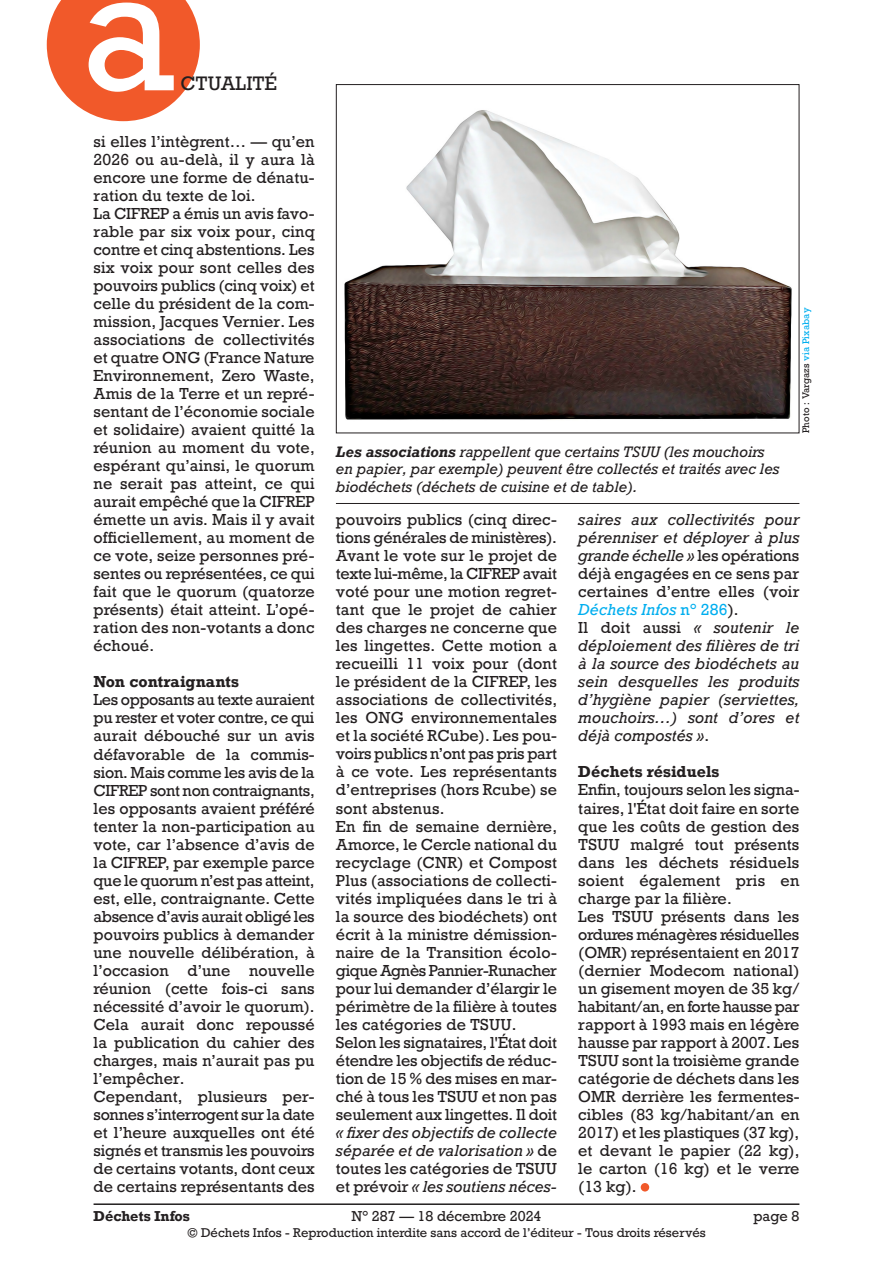
<style>
.page{position:relative;width:893px;height:1263px;background:#fff}
.page>*{position:absolute;margin:0;border:0;box-sizing:border-box;transform-origin:0 0}
.t1{font:166.5px "Rockwell";color:#fff}
.t2{font:18.3px "Rockwell";color:#231f20}
.Texte_courant{font:15px/18px "Rockwell";letter-spacing:.005em;color:#231f20;text-align:justify}
.Texte_courant-2{font:italic 15px/18px "Rockwell";letter-spacing:.01em;color:#231f20;text-align:justify}
.Texte_courant-3{font:15px/18px "Rockwell";letter-spacing:-.015em;color:#231f20}
.Texte_courant-4{font:700 15px "Rockwell";letter-spacing:.01em;color:#231f20}
.Légende_photo{font:italic 14.25px/17.2px "Rockwell";color:#231f20}
.t3{font:13.5px "Rockwell";color:#231f20}
.t4{font:700 13.5px "Rockwell";color:#231f20}
.t5{font:12px "Rockwell";color:#231f20}
.Crédit_photo{font:9px "Rockwell";letter-spacing:.015em;color:#231f20}
.s1{font-weight:700}
.s2{color:#00aeef}
.s3{font-style:italic}
.s4{font-style:normal}
.s5{font-style:normal;color:#00aeef}
</style>
<div class="page">
<hr style="left:94px;top:1203px;width:705px;height:2px;background:#231f20">
<div style="left:641px;top:1183px;width:8px;height:8px;background:#f1592a;border-radius:50%"></div>
<img style="left:344px;top:110px;width:448px;height:310px">
<div style="left:336px;top:84px;width:463px;height:349px;border:1px solid #231f20"></div>
<hr style="left:336px;top:503px;width:463px;height:1px;background:#231f20">
<svg style="left:47px;top:0;width:153px;height:121px"></svg>
<h1 class="t1" style="left:80px;top:-73px;width:98px">a</h1>
<p class="t2" style="left:180px;top:72px;width:98px">CTUALITÉ</p>
<p class="Texte_courant" style="left:94px;top:133px;width:223px">si elles l’intègrent… — qu’en 2026 ou au-delà, il y aura là encore une forme de dénatu&shy;ration du texte de loi.</p>
<p class="Texte_courant" style="left:94px;top:205px;width:223px">La CIFREP a émis un avis favo&shy;rable par six voix pour, cinq contre et cinq abstentions. Les six voix pour sont celles des pouvoirs publics (cinq voix) et celle du président de la com&shy;mission, Jacques Vernier. Les associations de collectivités et quatre ONG (France Nature Environnement, Zero Waste, Amis de la Terre et un repré&shy;sentant de l’économie sociale et solidaire) avaient quitté la réunion au moment du vote, espérant qu’ainsi, le quorum ne serait pas atteint, ce qui aurait empêché que la CIFREP émette un avis. Mais il y avait officiellement, au moment de ce vote, seize personnes pré&shy;sentes ou représentées, ce qui fait que le quorum (quatorze présents) était atteint. L’opé&shy;ration des non-votants a donc échoué.</p>
<p class="Texte_courant-4" style="left:94px;top:672px;width:147px">Non contraignants</p>
<p class="Texte_courant" style="left:94px;top:691px;width:223px">Les opposants au texte auraient pu rester et voter contre, ce qui aurait débouché sur un avis défavorable de la commis&shy;sion. Mais comme les avis de la CIFREP sont non contraignants, les opposants avaient préféré tenter la non-participation au vote, car l’absence d’avis de la CIFREP, par exemple parce que le quorum n’est pas atteint, est, elle, contraignante. Cette absence d’avis aurait obligé les pouvoirs publics à demander une nouvelle délibération, à l’occasion d’une nouvelle réunion (cette fois-ci sans nécessité d’avoir le quorum).<br>Cela aurait donc repoussé la publication du cahier des charges, mais n’aurait pas pu l’empêcher.</p>
<p class="Texte_courant" style="left:94px;top:1087px;width:223px">Cependant, plusieurs per&shy;sonnes s’interrogent sur la date et l’heure auxquelles ont été signés et transmis les pouvoirs de certains votants, dont ceux de certains représentants des</p>
<p class="Légende_photo" style="left:336px;top:443px;width:445px"><span class="s1">Les associations</span> rappellent que certains TSUU (les mouchoirs en papier, par exemple) peuvent être collectés et traités avec les biodéchets (déchets de cuisine et de table).</p>
<p class="Crédit_photo" style="left:800px;top:433px;width:127px;rotate:-90deg">Photo : Vargazs <span class="s2">via Pixabay</span></p>
<p class="Texte_courant-3" style="left:336px;top:511px;width:223px">pouvoirs publics (cinq direc&shy;tions générales de ministères).</p>
<p class="Texte_courant" style="left:336px;top:547px;width:223px">Avant le vote sur le projet de texte lui-même, la CIFREP avait voté pour une motion regret&shy;tant que le projet de cahier des charges ne concerne que les lingettes. Cette motion a recueilli 11 voix pour (dont le président de la CIFREP, les associations de collectivités, les ONG environnementales et la société RCube). Les pou&shy;voirs publics n’ont pas pris part à ce vote. Les représentants d’entreprises (hors Rcube) se sont abstenus.</p>
<p class="Texte_courant" style="left:336px;top:817px;width:223px">En fin de semaine dernière, Amorce, le Cercle national du recyclage (CNR) et Compost Plus (associations de collecti&shy;vités impliquées dans le tri à la source des biodéchets) ont écrit à la ministre démission&shy;naire de la Transition écolo&shy;gique Agnès Pannier-Runacher pour lui demander d’élargir le périmètre de la filière à toutes les catégories de TSUU.</p>
<p class="Texte_courant" style="left:336px;top:1033px;width:223px">Selon les signataires, l'État doit étendre les objectifs de réduc&shy;tion de 15 % des mises en mar&shy;ché à tous les TSUU et non pas seulement aux lingettes. Il doit <span class="s3">« fixer des objectifs de collecte séparée et de valorisation »</span> de toutes les catégories de TSUU et prévoir <span class="s3">« les soutiens néces-</span></p>
<p class="Texte_courant-2" style="left:578px;top:511px;width:223px">saires aux collectivités pour pérenniser et déployer à plus grande échelle » <span class="s4">les opérations déjà engagées en ce sens par certaines d’entre elles (voir </span><span class="s2">Déchets Infos</span> <span class="s5">n° 286</span><span class="s4">).</span></p>
<p class="Texte_courant-2" style="left:578px;top:619px;width:223px"><span class="s4">Il doit aussi</span> « soutenir le déploiement des filières de tri à la source des biodéchets au sein desquelles les produits d’hygiène papier (serviettes, mouchoirs…) sont d’ores et déjà compostés »<span class="s4">.</span></p>
<p class="Texte_courant-4" style="left:578px;top:762px;width:143px">Déchets résiduels</p>
<p class="Texte_courant" style="left:578px;top:781px;width:223px">Enfin, toujours selon les signa&shy;taires, l'État doit faire en sorte que les coûts de gestion des TSUU malgré tout présents dans les déchets résiduels soient également pris en charge par la filière.</p>
<p class="Texte_courant" style="left:578px;top:907px;width:223px">Les TSUU présents dans les ordures ménagères résiduelles (OMR) représentaient en 2017 (dernier Modecom national) un gisement moyen de 35 kg/ habitant/an, en forte hausse par rapport à 1993 mais en légère hausse par rapport à 2007. Les TSUU sont la troisième grande catégorie de déchets dans les OMR derrière les fermentes&shy;cibles (83 kg/habitant/an en 2017) et les plastiques (37 kg), et devant le papier (22 kg), le carton (16 kg) et le verre (13 kg).</p>
<p class="t4" style="left:94px;top:1207px;width:98px">Déchets Infos</p>
<p class="t3" style="left:351px;top:1207px;width:192px">N° 287 — 18 décembre 2024</p>
<p class="t3" style="left:753px;top:1207px;width:48px">page 8</p>
<p class="t5" style="left:187px;top:1225px;width:520px">© Déchets Infos - Reproduction interdite sans accord de l’éditeur - Tous droits réservés</p>
</div>
